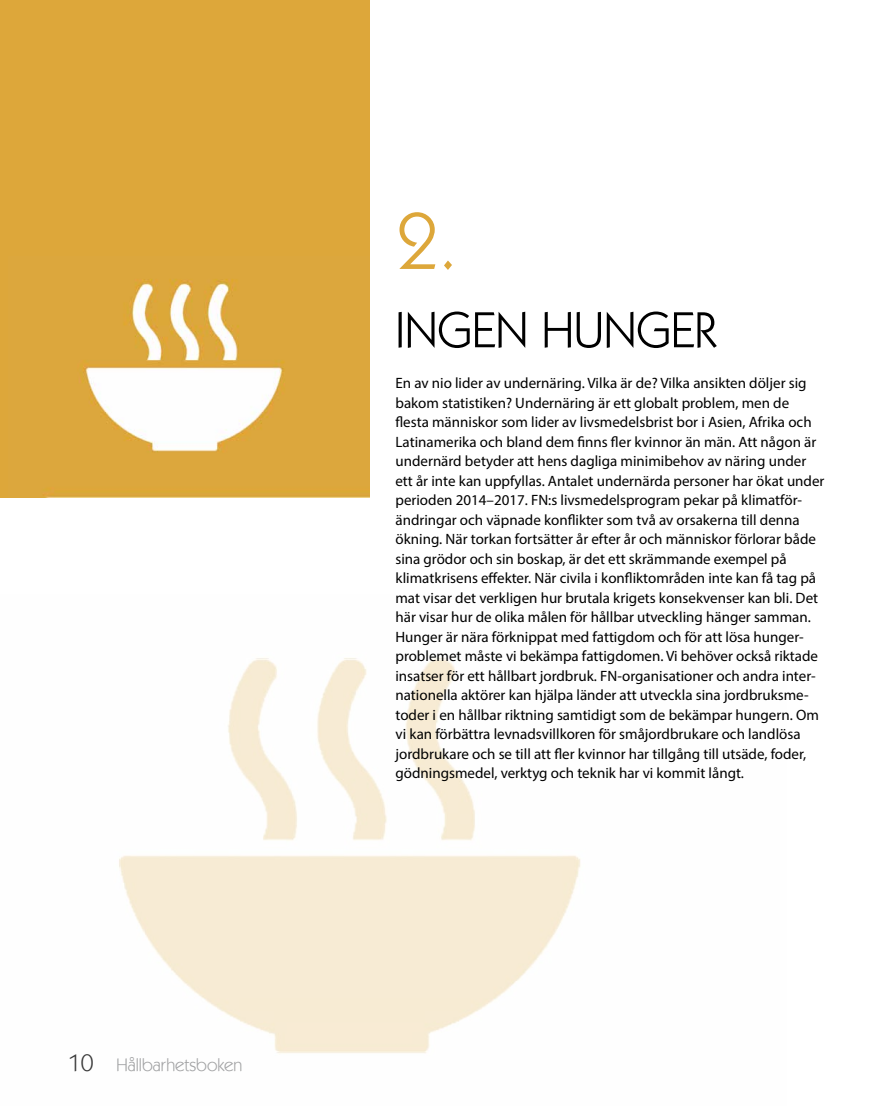
<style>
.page{position:relative;width:893px;height:1106px;background:#fff}
.page>*{position:absolute;margin:0;border:0;box-sizing:border-box;transform-origin:0 0}
.t1{font:81px "Kabel IT Cby BT";color:#dda73a}
.t2{font:51px "Kabel IT Cby BT";color:#000}
.t3{font:18px "Kabel IT Cby BT";color:#898a8c}
.t4{font:15px/19.5px "Myriad Pro";color:#000}
.s1{font-size:24px;color:#000}
</style>
<div class="page">
<img style="left:119px;top:658px;width:462px;height:396px">
<div style="left:0;top:0;width:370px;height:497px;background:#dda73a"></div>
<img style="left:46px;top:279px;width:324px;height:218px">
<p class="t3" style="left:68px;top:1053px;width:176px"><span class="s1">10</span> Hållbarhetsboken</p>
<h1 class="t1" style="left:395px;top:191px;width:63px">2.</h1>
<h2 class="t2" style="left:395px;top:298px;width:322px">INGEN HUNGER</h2>
<p class="t4" style="left:395px;top:373px;width:430px">En av nio lider av undernäring. Vilka är de? Vilka ansikten döljer sig bakom statistiken? Undernäring är ett globalt problem, men de flesta människor som lider av livsmedelsbrist bor i Asien, Afrika och Latinamerika och bland dem finns fler kvinnor än män. Att någon är undernärd betyder att hens dagliga minimibehov av näring under ett år inte kan uppfyllas. Antalet undernärda personer har ökat under perioden 2014–2017. FN:s livsmedelsprogram pekar på klimatför&shy;ändringar och väpnade konflikter som två av orsakerna till denna ökning. När torkan fortsätter år efter år och människor förlorar både sina grödor och sin boskap, är det ett skrämmande exempel på klimatkrisens effekter. När civila i konfliktområden inte kan få tag på mat visar det verkligen hur brutala krigets konsekvenser kan bli. Det här visar hur de olika målen för hållbar utveckling hänger samman.<br>Hunger är nära förknippat med fattigdom och för att lösa hunger&shy;problemet måste vi bekämpa fattigdomen. Vi behöver också riktade insatser för ett hållbart jordbruk. FN-organisationer och andra inter&shy;nationella aktörer kan hjälpa länder att utveckla sina jordbruksme&shy;toder i en hållbar riktning samtidigt som de bekämpar hungern. Om vi kan förbättra levnadsvillkoren för småjordbrukare och landlösa jordbrukare och se till att fler kvinnor har tillgång till utsäde, foder, gödningsmedel, verktyg och teknik har vi kommit långt.</p>
</div>
